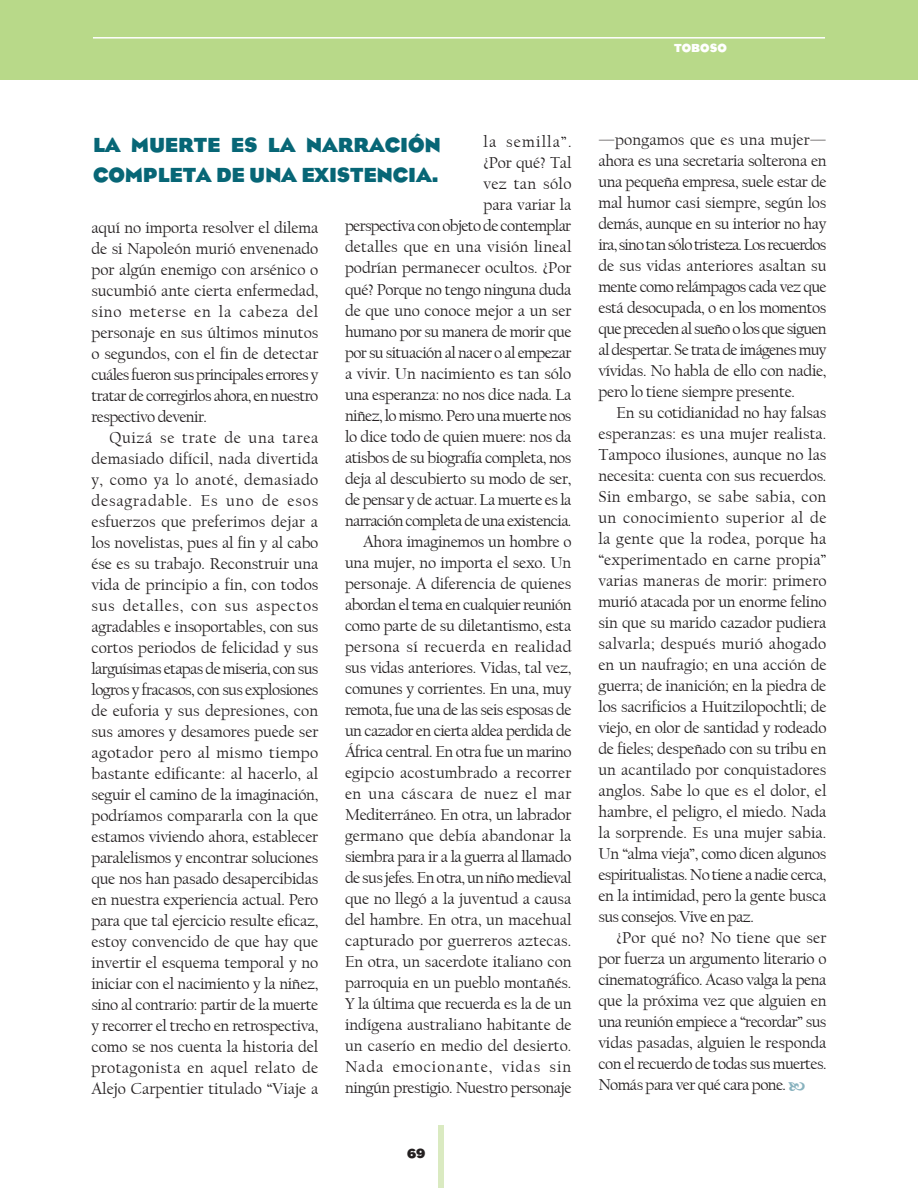
<style>
.page{position:relative;width:918px;height:1188px;background:#fff}
.page>*{position:absolute;margin:0;border:0;box-sizing:border-box;transform-origin:0 0}
.t1{font:700 21px/30px "Eagle";letter-spacing:-.01em;color:#076676}
.t2{font:16.5px/21px "Californian FB";letter-spacing:-.015em;color:#231f20;text-align:justify}
.t3{font:700 13.5px "Eagle";color:#231f20}
.t4{font:700 12px "Eagle";color:#fff}
</style>
<div class="page">
<div style="left:0;top:0;width:918px;height:80px;background:#b8d989"></div>
<hr style="left:93px;top:37px;width:732px;height:2px;background:#fff">
<div style="left:438px;top:1125px;width:6px;height:63px;background:#daeac1"></div>
<p class="t4" style="left:674px;top:42px;width:54px">TOBOSO</p>
<p class="t1" style="left:93px;top:130px;width:349px">LA MUERTE ES LA NARRACIÓN<br>COMPLE</p>
<p class="t2" style="left:345px;top:132px;width:228px;text-align:right">la semilla”.<br>¿Por qué? Tal<br>vez tan sólo<br>para variar la<br>perspectiva con objeto de contemplar detalles que en una visión lineal podrían permanecer ocultos. ¿Por qué? Porque no tengo ninguna duda de que uno conoce mejor a un ser humano por su manera de morir que por su situación al nacer o al empezar a vivir. Un nacimiento es tan sólo una esperanza: no nos dice nada. La niñez, lo mismo. Pero una muerte nos lo dice todo de quien muere: nos da atisbos de su biografía completa, nos deja al descubierto su modo de ser, de pensar y de actuar. La muerte es la narración completa de una existencia.<br>Ahora imaginemos un hombre o una mujer, no importa el sexo. Un personaje. A diferencia de quienes abordan el tema en cualquier reunión como parte de su diletantismo, esta persona sí recuerda en realidad sus vidas anteriores. Vidas, tal vez, comunes y corrientes. En una, muy remota, fue una de las seis esposas de un cazador en cierta aldea perdida de<br>África central. En otra fue un marino egipcio acostumbrado a recorrer en una cáscara de nuez el mar<br>Mediterráneo. En otra, un labrador germano que debía abandonar la siembra para ir a la guerra al llamado de sus jefes. En otra, un niño medieval que no llegó a la juventud a causa del hambre. En otra, un macehual capturado por guerreros aztecas.<br>En otra, un sacerdote italiano con parroquia en un pueblo montañés.<br>Y la última que recuerda es la de un indígena australiano habitante de un caserío en medio del desierto.<br>Nada emocionante, vidas sin ningún prestigio. Nuestro personaje</p>
<p class="t2" style="left:598px;top:129px;width:230px">—pongamos que es una mujer— ahora es una secretaria solterona en una pequeña empresa, suele estar de mal humor casi siempre, según los demás, aunque en su interior no hay ira, sino tan sólo tristeza. Los recuerdos de sus vidas anteriores asaltan su mente como relámpagos cada vez que está desocupada, o en los momentos que preceden al sueño o los que siguen al despertar. Se trata de imágenes muy vívidas. No habla de ello con nadie, pero lo tiene siempre presente.</p>
<p class="t1" style="left:183px;top:160px;width:258px">TA DE UNA EXISTENCIA.</p>
<p class="t2" style="left:92px;top:217px;width:228px">aquí no importa resolver el dilema de si Napoleón murió envenenado por algún enemigo con arsénico o sucumbió ante cierta enfermedad, sino meterse en la cabeza del personaje en sus últimos minutos o segundos, con el fin de detectar cuáles fueron sus principales errores y tratar de corregirlos ahora, en nuestro respectivo devenir.</p>
<p class="t2" style="left:92px;top:427px;width:228px;text-indent:18px">Quizá se trate de una tarea demasiado difícil, nada divertida y, como ya lo anoté, demasiado desagradable. Es uno de esos esfuerzos que preferimos dejar a los novelistas, pues al fin y al cabo ése es su trabajo. Reconstruir una vida de principio a fin, con todos sus detalles, con sus aspectos agradables e insoportables, con sus cortos periodos de felicidad y sus larguísimas etapas de miseria, con sus logros y fracasos, con sus explosiones de euforia y sus depresiones, con sus amores y desamores puede ser agotador pero al mismo tiempo bastante edificante: al hacerlo, al seguir el camino de la imaginación, podríamos compararla con la que estamos viviendo ahora, establecer paralelismos y encontrar soluciones que nos han pasado desapercibidas en nuestra experiencia actual. Pero para que tal ejercicio resulte eficaz, estoy convencido de que hay que invertir el esquema temporal y no iniciar con el nacimiento y la niñez, sino al contrario: partir de la muerte y recorrer el trecho en retrospectiva, como se nos cuenta la historia del protagonista en aquel relato de Alejo Carpentier titulado “Viaje a</p>
<p class="t2" style="left:598px;top:402px;width:230px;text-indent:18px">En su cotidianidad no hay falsas esperanzas: es una mujer realista.<br>Tampoco ilusiones, aunque no las necesita: cuenta con sus recuerdos.<br>Sin embargo, se sabe sabia, con un conocimiento superior al de la gente que la rodea, porque ha “experimentado en carne propia” varias maneras de morir: primero murió atacada por un enorme felino sin que su marido cazador pudiera salvarla; después murió ahogado en un naufragio; en una acción de guerra; de inanición; en la piedra de los sacrificios a Huitzilopochtli; de viejo, en olor de santidad y rodeado de fieles; despeñado con su tribu en un acantilado por conquistadores anglos. Sabe lo que es el dolor, el hambre, el peligro, el miedo. Nada la sorprende. Es una mujer sabia.<br>Un “alma vieja”, como dicen algunos espiritualistas. No tiene a nadie cerca, en la intimidad, pero la gente busca sus consejos. Vive en paz.</p>
<p class="t2" style="left:598px;top:927px;width:230px;text-indent:18px">¿Por qué no? No tiene que ser por fuerza un argumento literario o cinematográfico. Acaso valga la pena que la próxima vez que alguien en una reunión empiece a “recordar” sus vidas pasadas, alguien le responda con el recuerdo de todas sus muertes.<br>Nomás para ver qué cara pone.</p>
<p class="t3" style="left:407px;top:1146px;width:20px">69</p>
</div>
